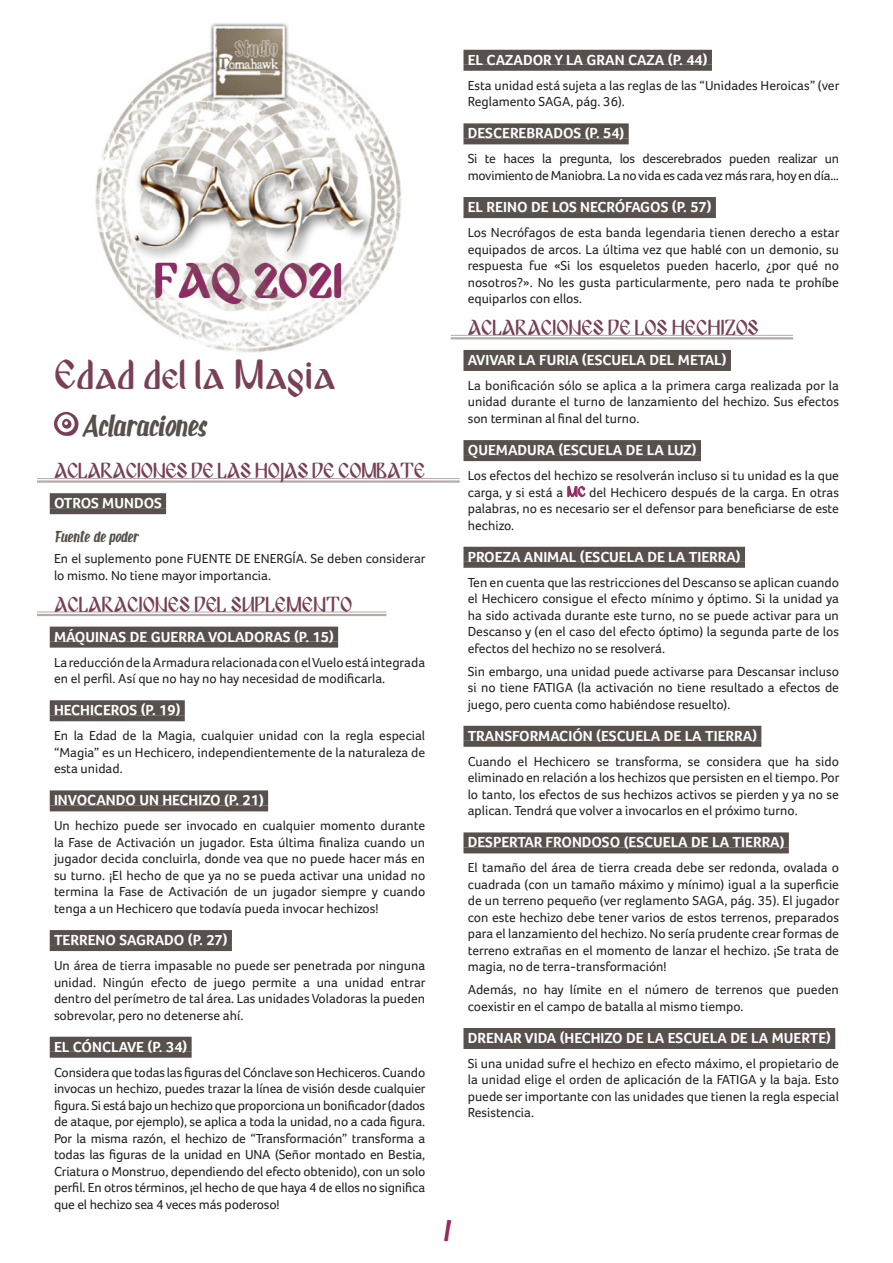
<style>
.page{position:relative;width:893px;height:1263px;background:#fff}
.page>*{position:absolute;margin:0;border:0;box-sizing:border-box;transform-origin:0 0}
.Edad{font:43.5px "Bulgaria Moderna Pro";color:#783f56}
._0_-_Grupos{font:22.5px "Bulgaria Moderna Pro";letter-spacing:-.01em;color:#783f56}
._0_-_Grupo_Grande{font:22.5px "Silver Age Queens";color:#57504c}
._0_-_Grupo_Grande-2{font:22.5px "Silver Age Queens";color:#982863}
._2_-_Título_sombread{font:700 15px "Foco";color:#fff}
._4_-_Texto_normal{font:13.5px/16.5px "Foco";color:#231f20;text-align:justify}
._4_-_Texto_normal-2{font:13.5px/16.5px "Foco";letter-spacing:-.02em;color:#231f20}
._1_-_Principal{font:12px "Silver Age Queens";color:#57504c}
.s1{font-family:"Bulgaria Moderna Pro";font-size:15px;color:#982863}
</style>
<div class="page">
<hr style="left:37px;top:478px;width:423px;height:1px;background:#b6a9a9">
<hr style="left:37px;top:480px;width:423px;height:3px;background:#b6a9a9">
<div style="left:50px;top:493px;width:116px;height:15px;background:#57504c"></div>
<div style="left:50px;top:508px;width:116px;height:6px;background:#57504c"></div>
<hr style="left:37px;top:612px;width:349px;height:1px;background:#b6a9a9">
<hr style="left:37px;top:614px;width:349px;height:2px;background:#b6a9a9">
<div style="left:50px;top:627px;width:288px;height:15px;background:#57504c"></div>
<div style="left:50px;top:642px;width:288px;height:6px;background:#57504c"></div>
<div style="left:50px;top:700px;width:135px;height:15px;background:#57504c"></div>
<div style="left:50px;top:715px;width:135px;height:6px;background:#57504c"></div>
<div style="left:50px;top:790px;width:218px;height:15px;background:#57504c"></div>
<div style="left:50px;top:805px;width:218px;height:6px;background:#57504c"></div>
<div style="left:50px;top:930px;width:182px;height:15px;background:#57504c"></div>
<div style="left:50px;top:945px;width:182px;height:6px;background:#57504c"></div>
<div style="left:50px;top:1037px;width:142px;height:15px;background:#57504c"></div>
<div style="left:50px;top:1052px;width:142px;height:6px;background:#57504c"></div>
<svg style="left:54px;top:412px;width:24px;height:24px"></svg>
<div style="left:463px;top:50px;width:249px;height:15px;background:#57504c"></div>
<div style="left:463px;top:65px;width:249px;height:6px;background:#57504c"></div>
<div style="left:463px;top:123px;width:166px;height:15px;background:#57504c"></div>
<div style="left:463px;top:138px;width:166px;height:6px;background:#57504c"></div>
<div style="left:463px;top:197px;width:253px;height:15px;background:#57504c"></div>
<div style="left:463px;top:212px;width:253px;height:6px;background:#57504c"></div>
<hr style="left:451px;top:335px;width:342px;height:1px;background:#b6a9a9">
<hr style="left:451px;top:337px;width:342px;height:2px;background:#b6a9a9">
<div style="left:463px;top:350px;width:268px;height:15px;background:#57504c"></div>
<div style="left:463px;top:365px;width:268px;height:6px;background:#57504c"></div>
<div style="left:463px;top:440px;width:238px;height:15px;background:#57504c"></div>
<div style="left:463px;top:455px;width:238px;height:6px;background:#57504c"></div>
<div style="left:463px;top:547px;width:282px;height:15px;background:#57504c"></div>
<div style="left:463px;top:562px;width:282px;height:6px;background:#57504c"></div>
<div style="left:463px;top:726px;width:298px;height:15px;background:#57504c"></div>
<div style="left:463px;top:741px;width:298px;height:6px;background:#57504c"></div>
<div style="left:463px;top:832px;width:326px;height:15px;background:#57504c"></div>
<div style="left:463px;top:847px;width:326px;height:6px;background:#57504c"></div>
<div style="left:463px;top:1028px;width:372px;height:15px;background:#57504c"></div>
<div style="left:463px;top:1043px;width:372px;height:6px;background:#57504c"></div>
<img style="left:95px;top:23px;width:307px;height:330px">
<p class="Edad" style="left:54px;top:345px;width:284px">Edad del la Magia</p>
<p class="_0_-_Grupo_Grande" style="left:82px;top:408px;width:125px">Aclaraciones</p>
<p class="_0_-_Grupos" style="left:54px;top:455px;width:373px">ACLARACIONES DE LAS HOJAS DE COMBATE</p>
<p class="_2_-_Título_sombread" style="left:54px;top:494px;width:109px">OTROS MUNDOS</p>
<p class="_1_-_Principal" style="left:54px;top:528px;width:86px">Fuente de poder</p>
<p class="_4_-_Texto_normal" style="left:54px;top:550px;width:373px">En el suplemento pone FUENTE DE ENERGÍA. Se deben considerar lo mismo. No tiene mayor importancia.</p>
<p class="_0_-_Grupos" style="left:54px;top:589px;width:300px">ACLARACIONES DEL SUPLEMENTO</p>
<p class="_2_-_Título_sombread" style="left:54px;top:628px;width:281px">MÁQUINAS DE GUERRA VOLADORAS (P. 15)</p>
<p class="_4_-_Texto_normal" style="left:54px;top:654px;width:373px">La reducción de la Armadura relacionada con el Vuelo está integrada en el perfil. Así que no hay no hay necesidad de modificarla.</p>
<p class="_2_-_Título_sombread" style="left:54px;top:701px;width:128px">HECHICEROS (P. 19)</p>
<p class="_4_-_Texto_normal" style="left:54px;top:727px;width:373px">En la Edad de la Magia, cualquier unidad con la regla especial “Magia” es un Hechicero, independientemente de la naturaleza de esta unidad.</p>
<p class="_2_-_Título_sombread" style="left:54px;top:791px;width:211px">INVOCANDO UN HECHIZO (P. 21)</p>
<p class="_4_-_Texto_normal" style="left:54px;top:817px;width:373px">Un hechizo puede ser invocado en cualquier momento durante la Fase de Activación un jugador. Esta última finaliza cuando un jugador decida concluirla, donde vea que no puede hacer más en su turno. ¡El hecho de que ya no se pueda activar una unidad no termina la Fase de Activación de un jugador siempre y cuando tenga a un Hechicero que todavía pueda invocar hechizos!</p>
<p class="_2_-_Título_sombread" style="left:54px;top:931px;width:175px">TERRENO SAGRADO (P. 27)</p>
<p class="_4_-_Texto_normal" style="left:54px;top:957px;width:373px">Un área de tierra impasable no puede ser penetrada por ninguna unidad. Ningún efecto de juego permite a una unidad entrar dentro del perímetro de tal área. Las unidades Voladoras la pueden sobrevolar, pero no detenerse ahí.</p>
<p class="_2_-_Título_sombread" style="left:54px;top:1038px;width:135px">EL CÓNCLAVE (P. 34)</p>
<p class="_4_-_Texto_normal" style="left:54px;top:1064px;width:373px">Considera que todas las figuras del Cónclave son Hechiceros. Cuando invocas un hechizo, puedes trazar la línea de visión desde cualquier figura. Si está bajo un hechizo que proporciona un bonificador (dados de ataque, por ejemplo), se aplica a toda la unidad, no a cada figura.<br>Por la misma razón, el hechizo de “Transformación” transforma a todas las figuras de la unidad en UNA (Señor montado en Bestia, Criatura o Monstruo, dependiendo del efecto obtenido), con un solo perfil. En otros términos, ¡el hecho de que haya 4 de ellos no significa que el hechizo sea 4 veces más poderoso!</p>
<p class="_2_-_Título_sombread" style="left:468px;top:51px;width:241px">EL CAZADOR Y LA GRAN CAZA (P. 44)</p>
<p class="_4_-_Texto_normal" style="left:468px;top:77px;width:373px">Esta unidad está sujeta a las reglas de las “Unidades Heroicas” (ver<br>Reglamento SAGA, pág. 36).</p>
<p class="_2_-_Título_sombread" style="left:468px;top:124px;width:158px">DESCEREBRADOS (P. 54)</p>
<p class="_4_-_Texto_normal-2" style="left:468px;top:150px;width:373px">Si te haces la pregunta, los descerebrados pueden realizar un movimiento de Maniobra. La no vida es cada vez más rara, hoy en día...</p>
<p class="_2_-_Título_sombread" style="left:468px;top:198px;width:245px">EL REINO DE LOS NECRÓFAGOS (P. 57)</p>
<p class="_4_-_Texto_normal" style="left:468px;top:224px;width:373px">Los Necrófagos de esta banda legendaria tienen derecho a estar equipados de arcos. La última vez que hablé con un demonio, su respuesta fue «Si los esqueletos pueden hacerlo, ¿por qué no nosotros?». No les gusta particularmente, pero nada te prohíbe equiparlos con ellos.</p>
<p class="_0_-_Grupos" style="left:468px;top:312px;width:293px">ACLARACIONES DE LOS HECHIZOS</p>
<p class="_2_-_Título_sombread" style="left:468px;top:351px;width:260px">AVIVAR LA FURIA (ESCUELA DEL METAL)</p>
<p class="_4_-_Texto_normal" style="left:468px;top:377px;width:373px">La bonificación sólo se aplica a la primera carga realizada por la unidad durante el turno de lanzamiento del hechizo. Sus efectos son terminan al final del turno.</p>
<p class="_2_-_Título_sombread" style="left:468px;top:441px;width:231px">QUEMADURA (ESCUELA DE LA LUZ)</p>
<p class="_4_-_Texto_normal" style="left:468px;top:467px;width:373px">Los efectos del hechizo se resolverán incluso si tu unidad es la que carga, y si está a <span class="s1">MC</span> del Hechicero después de la carga. En otras palabras, no es necesario ser el defensor para beneficiarse de este hechizo.</p>
<p class="_2_-_Título_sombread" style="left:468px;top:548px;width:275px">PROEZA ANIMAL (ESCUELA DE LA TIERRA)</p>
<p class="_4_-_Texto_normal" style="left:468px;top:574px;width:373px">Ten en cuenta que las restricciones del Descanso se aplican cuando el Hechicero consigue el efecto mínimo y óptimo. Si la unidad ya ha sido activada durante este turno, no se puede activar para un Descanso y (en el caso del efecto óptimo) la segunda parte de los efectos del hechizo no se resolverá.</p>
<p class="_4_-_Texto_normal" style="left:468px;top:663px;width:373px">Sin embargo, una unidad puede activarse para Descansar incluso si no tiene FATIGA (la activación no tiene resultado a efectos de juego, pero cuenta como habiéndose resuelto).</p>
<p class="_2_-_Título_sombread" style="left:468px;top:727px;width:291px">TRANSFORMACIÓN (ESCUELA DE LA TIERRA)</p>
<p class="_4_-_Texto_normal" style="left:468px;top:753px;width:373px">Cuando el Hechicero se transforma, se considera que ha sido eliminado en relación a los hechizos que persisten en el tiempo. Por lo tanto, los efectos de sus hechizos activos se pierden y ya no se aplican. Tendrá que volver a invocarlos en el próximo turno.</p>
<p class="_2_-_Título_sombread" style="left:468px;top:833px;width:318px">DESPERTAR FRONDOSO (ESCUELA DE LA TIERRA)</p>
<p class="_4_-_Texto_normal" style="left:468px;top:859px;width:373px">El tamaño del área de tierra creada debe ser redonda, ovalada o cuadrada (con un tamaño máximo y mínimo) igual a la superficie de un terreno pequeño (ver reglamento SAGA, pág. 35). El jugador con este hechizo debe tener varios de estos terrenos, preparados para el lanzamiento del hechizo. No sería prudente crear formas de terreno extrañas en el momento de lanzar el hechizo. ¡Se trata de magia, no de terra-transformación!</p>
<p class="_4_-_Texto_normal" style="left:468px;top:981px;width:373px">Además, no hay límite en el número de terrenos que pueden coexistir en el campo de batalla al mismo tiempo.</p>
<p class="_2_-_Título_sombread" style="left:468px;top:1029px;width:365px">DRENAR VIDA (HECHIZO DE LA ESCUELA DE LA MUERTE)</p>
<p class="_4_-_Texto_normal" style="left:468px;top:1055px;width:373px">Si una unidad sufre el hechizo en efecto máximo, el propietario de la unidad elige el orden de aplicación de la FATIGA y la baja. Esto puede ser importante con las unidades que tienen la regla especial Resistencia.</p>
<p class="_0_-_Grupo_Grande-2" style="left:444px;top:1213px;width:7px">1</p>
</div>
